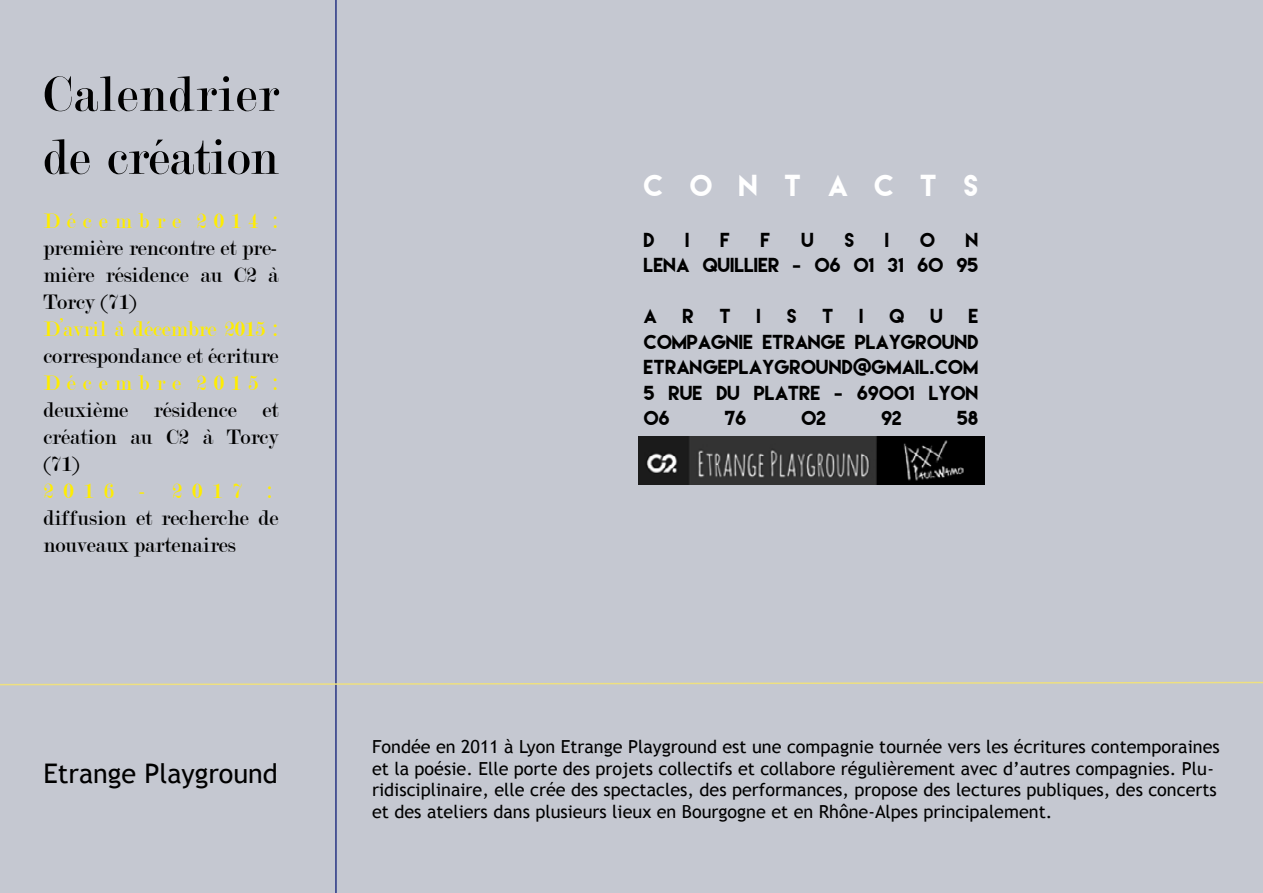
<style>
.page{position:relative;width:1263px;height:893px;background:#c5c8d1}
.page>*{position:absolute;margin:0;border:0;box-sizing:border-box;transform-origin:0 0}
.t1{font:52.95px/63px "Modern";letter-spacing:.025em;color:#000}
.t2{font:27px "Trebuchet MS";color:#000}
.t3{font:27px "Lemon Milk";letter-spacing:.98em;color:#fff}
.t4{font:22.5px/27px "Modern";color:#000;text-align:justify}
.t5{font:22.5px "Modern";letter-spacing:.31em;color:#ffed00}
.t6{font:22.5px "Modern";color:#ffed00}
.t7{font:22.5px "Modern";letter-spacing:.44em;color:#ffed00}
.t8{font:18px/21.6px "Trebuchet MS";color:#000}
.t9{font:18px/25.5px "Lemon Milk";color:#000;text-align:right}
</style>
<div class="page">
<hr style="left:335px;top:0;width:2px;height:893px;background:#283583">
<svg style="left:0;top:681px;width:1263px;height:5px"></svg>
<img style="left:639px;top:436px;width:346px;height:48px">
<h1 class="t1" style="left:43px;top:63px;width:237px">Calendrier de création</h1>
<p class="t5" style="left:43px;top:209px;width:237px">Décembre 2014 :</p>
<p class="t4" style="left:43px;top:235px;width:237px">première rencontre et pre&shy;mière résidence au C2 à Torcy (71)</p>
<p class="t6" style="left:43px;top:317px;width:237px">D’avril à décembre 2015 :</p>
<p class="t4" style="left:43px;top:343px;width:237px">correspondance et écriture</p>
<p class="t5" style="left:43px;top:371px;width:237px">Décembre 2015 :</p>
<p class="t4" style="left:43px;top:397px;width:237px">deuxième résidence et création au C2 à Torcy (71)</p>
<p class="t7" style="left:43px;top:479px;width:231px">2016 - 2017 :</p>
<p class="t4" style="left:43px;top:505px;width:237px">diffusion et recherche de nouveaux partenaires</p>
<h2 class="t2" style="left:43px;top:758px;width:236px">Etrange Playground</h2>
<h2 class="t3" style="left:644px;top:171px;width:336px">CONTACTS</h2>
<p class="t9" style="left:644px;top:227px;width:12px">D</p>
<p class="t9" style="left:686px;top:227px;width:6px">I</p>
<p class="t9" style="left:721px;top:227px;width:11px">F</p>
<p class="t9" style="left:761px;top:227px;width:11px">F</p>
<p class="t9" style="left:802px;top:227px;width:14px">U</p>
<p class="t9" style="left:845px;top:227px;width:11px">S</p>
<p class="t9" style="left:885px;top:227px;width:6px">I</p>
<p class="t9" style="left:920px;top:227px;width:16px">O</p>
<p class="t9" style="left:644px;top:227px;width:336px">N<br>LENA QUILLIER - 06 01 31 60 95</p>
<p class="t9" style="left:644px;top:303px;width:15px">A</p>
<p class="t9" style="left:683px;top:303px;width:13px">R</p>
<p class="t9" style="left:720px;top:303px;width:13px">T</p>
<p class="t9" style="left:757px;top:303px;width:6px">I</p>
<p class="t9" style="left:787px;top:303px;width:11px">S</p>
<p class="t9" style="left:823px;top:303px;width:13px">T</p>
<p class="t9" style="left:860px;top:303px;width:6px">I</p>
<p class="t9" style="left:890px;top:303px;width:16px">Q</p>
<p class="t9" style="left:931px;top:303px;width:14px">U</p>
<p class="t9" style="left:644px;top:303px;width:336px;text-align:justify;text-indent:325px">E COMPAGNIE ETRANGE PLAYGROUND ETRANGEPLAYGROUND@GMAIL.COM 5 RUE DU PLATRE - 69001 LYON 06</p>
<p class="t9" style="left:725px;top:405px;width:23px">76</p>
<p class="t9" style="left:802px;top:405px;width:26px">02</p>
<p class="t9" style="left:882px;top:405px;width:22px">92</p>
<p class="t9" style="left:958px;top:405px;width:23px">58</p>
<p class="t8" style="left:372px;top:736px;width:849px">Fondée en 2011 à Lyon Etrange Playground est une compagnie tournée vers les écritures contemporaines et la poésie. Elle porte des projets collectifs et collabore régulièrement avec d’autres compagnies. Plu&shy;ridisciplinaire, elle crée des spectacles, des performances, propose des lectures publiques, des concerts et des ateliers dans plusieurs lieux en Bourgogne et en Rhône-Alpes principalement.</p>
</div>
